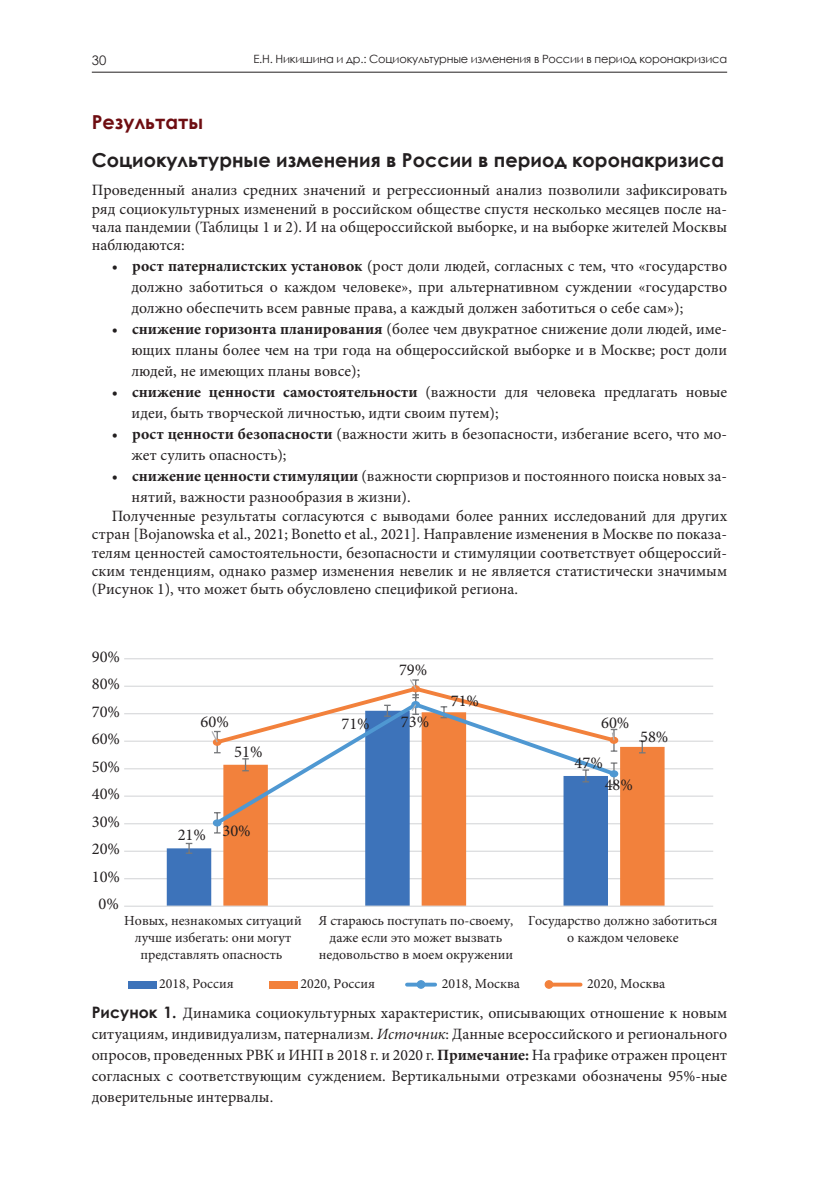
<style>
.page{position:relative;width:819px;height:1191px;background:#fff}
.page>*{position:absolute;margin:0;border:0;box-sizing:border-box;transform-origin:0 0}
.H_2{font:700 19.25px "Century Gothic";color:#231f20}
.H_1{font:700 19.25px "Century Gothic";color:#6e0d11}
.t1{font:16.45px "Minion Pro";color:#231f20}
.Body_text{font:15.75px/21px "Minion Pro";color:#231f20;text-align:justify}
.FIG_Caption{font:15.75px/21px "Minion Pro";color:#231f20;text-align:justify}
.Body_text_-_no_inden{font:15.75px/18.4px "Minion Pro";color:#231f20;text-align:justify}
.t2{font:13.83px/16.6px "Minion Pro";color:#231f20;text-align:center}
.t3{font:13.12px "Century Gothic";color:#231f20}
.t4{font:11.38px "Century Gothic";letter-spacing:-.02em;color:#231f20}
.s1{font-weight:700}
.s2{font-family:"Century Gothic";font-weight:700}
.s3{font-style:italic}
</style>
<div class="page">
<hr style="left:92px;top:72px;width:635px;height:1px;background:#231f20">
<hr style="left:124px;top:878px;width:589px;height:1px;background:#dcdddf">
<hr style="left:124px;top:850px;width:589px;height:2px;background:#dcdddf">
<hr style="left:124px;top:823px;width:589px;height:1px;background:#dcdddf">
<hr style="left:124px;top:795px;width:589px;height:2px;background:#dcdddf">
<hr style="left:124px;top:768px;width:589px;height:1px;background:#dcdddf">
<hr style="left:124px;top:740px;width:589px;height:2px;background:#dcdddf">
<hr style="left:124px;top:713px;width:589px;height:1px;background:#dcdddf">
<hr style="left:124px;top:685px;width:589px;height:2px;background:#dcdddf">
<hr style="left:124px;top:658px;width:589px;height:1px;background:#dcdddf">
<svg style="left:167px;top:714px;width:56px;height:191px"></svg>
<svg style="left:223px;top:714px;width:441px;height:191px"></svg>
<svg style="left:186px;top:843px;width:6px;height:11px"></svg>
<svg style="left:639px;top:740px;width:6px;height:13px"></svg>
<hr style="left:124px;top:905px;width:589px;height:2px;background:#dcdddf">
<svg style="left:214px;top:828px;width:6px;height:5px"></svg>
<svg style="left:212px;top:714px;width:407px;height:114px"></svg>
<div style="left:213px;top:820px;width:8px;height:6px;background:#4f98d2;border-radius:50%"></div>
<div style="left:213px;top:819px;width:8px;height:7px;border:1px solid #4f98d2;border-radius:50%"></div>
<svg style="left:210px;top:679px;width:408px;height:106px"></svg>
<div style="left:128px;top:981px;width:28px;height:7px;background:#3d73ba"></div>
<div style="left:269px;top:981px;width:28px;height:7px;background:#f2813c"></div>
<svg style="left:407px;top:982px;width:28px;height:4px"></svg>
<div style="left:417px;top:980px;width:7px;height:8px;background:#4f98d2;border-radius:50%"></div>
<div style="left:416px;top:980px;width:9px;height:8px;border:1px solid #4f98d2;border-radius:50%"></div>
<svg style="left:553px;top:982px;width:27px;height:4px"></svg>
<div style="left:545px;top:980px;width:7px;height:8px;background:#f2813c;border-radius:50%"></div>
<div style="left:544px;top:980px;width:9px;height:8px;border:1px solid #f2813c;border-radius:50%"></div>
<p class="t3" style="left:92px;top:51px;width:16px">30</p>
<p class="t4" style="left:253px;top:51px;width:475px">Е.Н. Никишина и др.: Социокультурные изменения в России в период коронакризиса</p>
<p class="H_1" style="left:92px;top:107px;width:113px">Результаты</p>
<p class="H_2" style="left:92px;top:145px;width:633px">Социокультурные изменения в России в период коронакризиса</p>
<p class="Body_text_-_no_inden" style="left:92px;top:181px;width:636px">Проведенный анализ средних значений и регрессионный анализ позволили зафиксировать ряд социокультурных изменений в российском обществе спустя несколько месяцев после на&shy;чала пандемии (Таблицы 1 и 2). И на общероссийской выборке, и на выборке жителей Москвы наблюдаются:</p>
<p class="Body_text" style="left:131px;top:256px;width:597px;text-indent:-20px">• <span class="s1">рост патерналистских установок</span> (рост доли людей, согласных с тем, что «государство должно заботиться о каждом человеке», при альтернативном суждении «государство должно обеспечить всем равные права, а каждый должен заботиться о себе сам»);</p>
<p class="Body_text" style="left:131px;top:319px;width:597px;text-indent:-20px">• <span class="s1">снижение горизонта планирования</span> (более чем двукратное снижение доли людей, име&shy;ющих планы более чем на три года на общероссийской выборке и в Москве; рост доли людей, не имеющих планы вовсе);</p>
<p class="Body_text" style="left:131px;top:382px;width:597px;text-indent:-20px">• <span class="s1">снижение ценности самостоятельности</span> (важности для человека предлагать новые идеи, быть творческой личностью, идти своим путем);</p>
<p class="Body_text" style="left:131px;top:424px;width:597px;text-indent:-20px">• <span class="s1">рост ценности безопасности</span> (важности жить в безопасности, избегание всего, что мо&shy;жет сулить опасность);</p>
<p class="Body_text" style="left:131px;top:466px;width:597px;text-indent:-20px">• <span class="s1">снижение ценности стимуляции</span> (важности сюрпризов и постоянного поиска новых за&shy;нятий, важности разнообразия в жизни).</p>
<p class="Body_text" style="left:92px;top:506px;width:636px;line-height:18.4px;text-indent:20px">Полученные результаты согласуются с выводами более ранних исследований для других стран [Bojanowska et al., 2021; Bonetto et al., 2021]. Направление изменения в Москве по показа&shy;телям ценностей самостоятельности, безопасности и стимуляции соответствует общероссий&shy;ским тенденциям, однако размер изменения невелик и не является статистически значимым (Рисунок 1), что может быть обусловлено спецификой региона.</p>
<p class="t1" style="left:92px;top:645px;width:30px">90%</p>
<p class="t1" style="left:92px;top:673px;width:30px">80%</p>
<p class="t1" style="left:92px;top:700px;width:30px">70%</p>
<p class="t1" style="left:92px;top:728px;width:30px">60%</p>
<p class="t1" style="left:92px;top:755px;width:30px">50%</p>
<p class="t1" style="left:92px;top:783px;width:30px">40%</p>
<p class="t1" style="left:92px;top:810px;width:30px">30%</p>
<p class="t1" style="left:92px;top:838px;width:30px">20%</p>
<p class="t1" style="left:92px;top:865px;width:30px">10%</p>
<p class="t1" style="left:98px;top:893px;width:22px">0%</p>
<p class="t1" style="left:201px;top:710px;width:30px">60%</p>
<p class="t1" style="left:234px;top:740px;width:30px">51%</p>
<p class="t1" style="left:178px;top:824px;width:30px">21%</p>
<p class="t1" style="left:222px;top:819px;width:30px">30%</p>
<p class="t1" style="left:341px;top:713px;width:30px">71%</p>
<p class="t1" style="left:399px;top:659px;width:30px">79%</p>
<p class="t1" style="left:401px;top:711px;width:30px">73%</p>
<p class="t1" style="left:450px;top:689px;width:30px">71%</p>
<p class="t1" style="left:601px;top:712px;width:30px">60%</p>
<p class="t1" style="left:574px;top:751px;width:30px">47%</p>
<p class="t1" style="left:604px;top:773px;width:30px">48%</p>
<p class="t1" style="left:640px;top:725px;width:30px">58%</p>
<p class="t2" style="left:124px;top:912px;width:179px">Новых, незнакомых ситуаций лучше избегать: они могут представлять опасность</p>
<p class="t2" style="left:318px;top:912px;width:196px">Я стараюсь поступать по-своему, даже если это может вызвать недовольство в моем окружении</p>
<p class="t2" style="left:528px;top:912px;width:191px">Государство должно заботиться о каждом человеке</p>
<p class="t2" style="left:159px;top:975px;width:76px">2018, Россия</p>
<p class="t2" style="left:300px;top:975px;width:76px">2020, Россия</p>
<p class="t2" style="left:441px;top:975px;width:80px">2018, Москва</p>
<p class="t2" style="left:587px;top:975px;width:80px">2020, Москва</p>
<p class="FIG_Caption" style="left:92px;top:1002px;width:636px"><span class="s2">Рисунок 1.</span> Динамика социокультурных характеристик, описывающих отношение к новым ситуациям, индивидуализм, патернализм. <span class="s3">Источник</span>: Данные всероссийского и регионального опросов, проведенных РВК и ИНП в 2018 г. и 2020 г. <span class="s1">Примечание:</span> На графике отражен процент согласных с соответствующим суждением. Вертикальными отрезками обозначены 95%-ные доверительные интервалы.</p>
</div>
